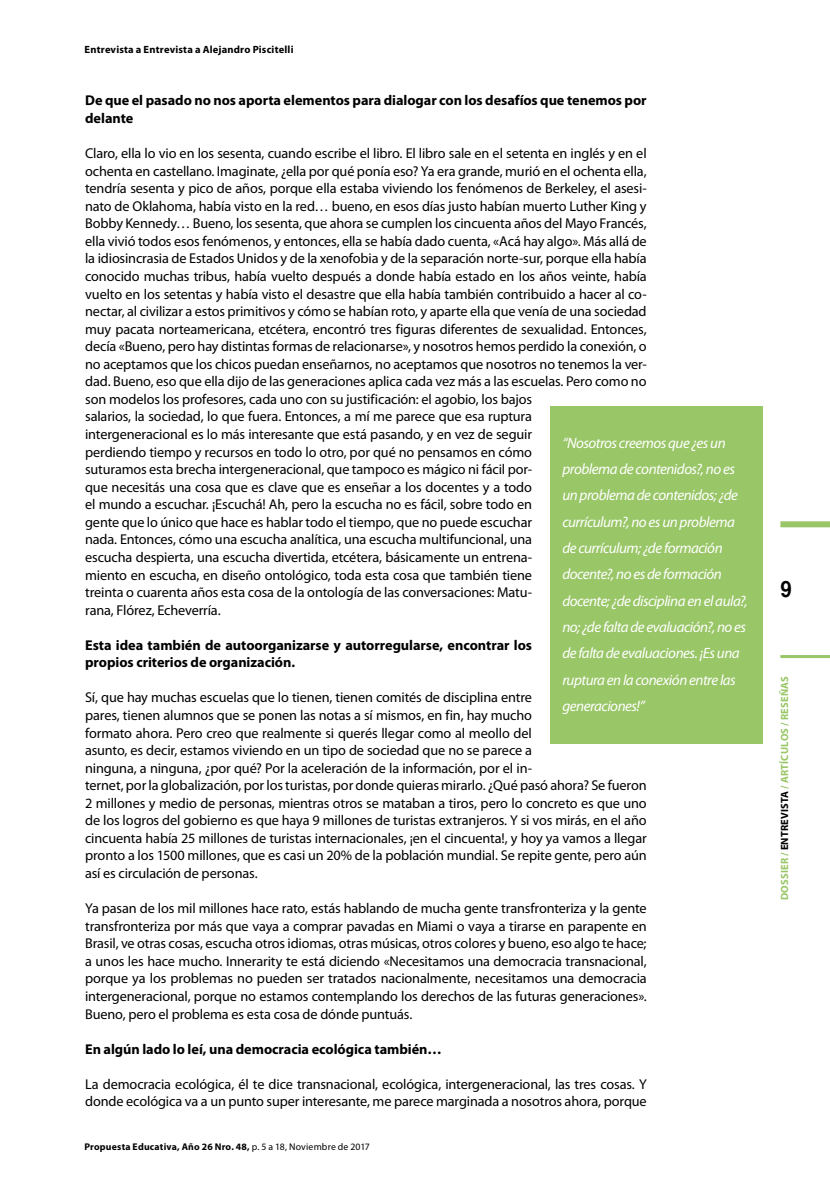
<style>
.page{position:relative;width:830px;height:1191px;background:#fff}
.page>*{position:absolute;margin:0;border:0;box-sizing:border-box;transform-origin:0 0}
.t1{font:700 22.5px "Helvetica";color:#000;scale:.9 1}
.t2{font:italic 15px/26.4px "Myriad Pro";letter-spacing:-.03em;color:#fff}
.t3{font:14.25px/17.5px "Myriad Pro";letter-spacing:-.01em;color:#000}
.t4{font:700 14.25px/17.5px "Myriad Pro";letter-spacing:-.005em;color:#000}
.t5{font:700 10.5px "Myriad Pro";letter-spacing:.02em;color:#000}
.t6{font:700 10.5px "Myriad Pro";letter-spacing:.015em;color:#99c667}
.t7{font:700 9.75px "Myriad Pro";letter-spacing:.02em;color:#000}
.s1{font-weight:400}
.s2{color:#000}
</style>
<div class="page">
<hr style="left:780px;top:655px;width:49px;height:3px;background:#99c667">
<div style="left:780px;top:521px;width:49px;height:6px;background:#99c667"></div>
<div style="left:550px;top:406px;width:211px;height:338px;background:#99c667"></div>
<p class="t5" style="left:85px;top:42px;width:210px">Entrevista a Entrevista a Alejandro Piscitelli</p>
<p class="t4" style="left:85px;top:91px;width:562px">De que el pasado no nos aporta elementos para dialogar con los desafíos que tenemos por delante</p>
<p class="t3" style="left:85px;top:145px;width:563px">Claro, ella lo vio en los sesenta, cuando escribe el libro. El libro sale en el setenta en inglés y en el ochenta en castellano. Imaginate, ¿ella por qué ponía eso? Ya era grande, murió en el ochenta ella, tendría sesenta y pico de años, porque ella estaba viviendo los fenómenos de Berkeley, el asesi&shy;nato de Oklahoma, había visto en la red… bueno, en esos días justo habían muerto Luther King y Bobby Kennedy… Bueno, los sesenta, que ahora se cumplen los cincuenta años del Mayo Francés, ella vivió todos esos fenómenos, y entonces, ella se había dado cuenta, «Acá hay algo». Más allá de la idiosincrasia de Estados Unidos y de la xenofobia y de la separación norte-sur, porque ella había conocido muchas tribus, había vuelto después a donde había estado en los años veinte, había vuelto en los setentas y había visto el desastre que ella había también contribuido a hacer al co&shy;nectar, al civilizar a estos primitivos y cómo se habían roto, y aparte ella que venía de una sociedad muy pacata norteamericana, etcétera, encontró tres figuras diferentes de sexualidad. Entonces, decía «Bueno, pero hay distintas formas de relacionarse», y nosotros hemos perdido la conexión, o no aceptamos que los chicos puedan enseñarnos, no aceptamos que nosotros no tenemos la ver&shy;dad. Bueno, eso que ella dijo de las generaciones aplica cada vez más a las escuelas. Pero como no son modelos los profesores, cada uno con su justificación: el agobio, los bajos<br>salarios, la sociedad, lo que fuera. Entonces, a mí me parece que esa ruptura<br>intergeneracional es lo más interesante que está pasando, y en vez de seguir<br>perdiendo tiempo y recursos en todo lo otro, por qué no pensamos en cómo<br>suturamos esta brecha intergeneracional, que tampoco es mágico ni fácil por-<br>que necesitás una cosa que es clave que es enseñar a los docentes y a todo<br>el mundo a escuchar. ¡Escuchá! Ah, pero la escucha no es fácil, sobre todo en<br>gente que lo único que hace es hablar todo el tiempo, que no puede escuchar<br>nada. Entonces, cómo una escucha analítica, una escucha multifuncional, una<br>escucha despierta, una escucha divertida, etcétera, básicamente un entrena-<br>miento en escucha, en diseño ontológico, toda esta cosa que también tiene<br>treinta o cuarenta años esta cosa de la ontología de las conversaciones: Matu-<br>rana, Flórez, Echeverría.</p>
<p class="t4" style="left:85px;top:635px;width:448px">Esta idea también de autoorganizarse y autorregularse, encontrar los propios criterios de organización.</p>
<p class="t3" style="left:85px;top:689px;width:563px">Sí, que hay muchas escuelas que lo tienen, tienen comités de disciplina entre<br>pares, tienen alumnos que se ponen las notas a sí mismos, en fin, hay mucho<br>formato ahora. Pero creo que realmente si querés llegar como al meollo del<br>asunto, es decir, estamos viviendo en un tipo de sociedad que no se parece a<br>ninguna, a ninguna, ¿por qué? Por la aceleración de la información, por el in-<br>ternet, por la globalización, por los turistas, por donde quieras mirarlo. ¿Qué pasó ahora? Se fueron 2 millones y medio de personas, mientras otros se mataban a tiros, pero lo concreto es que uno de los logros del gobierno es que haya 9 millones de turistas extranjeros. Y si vos mirás, en el año cincuenta había 25 millones de turistas internacionales, ¡en el cincuenta!, y hoy ya vamos a llegar pronto a los 1500 millones, que es casi un 20% de la población mundial. Se repite gente, pero aún así es circulación de personas.</p>
<p class="t3" style="left:85px;top:900px;width:563px;text-align:justify">Ya pasan de los mil millones hace rato, estás hablando de mucha gente transfronteriza y la gente transfronteriza por más que vaya a comprar pavadas en Miami o vaya a tirarse en parapente en Brasil, ve otras cosas, escucha otros idiomas, otras músicas, otros colores y bueno, eso algo te hace; a unos les hace mucho. Innerarity te está diciendo «Necesitamos una democracia transnacional, porque ya los problemas no pueden ser tratados nacionalmente, necesitamos una democracia intergeneracional, porque no estamos contemplando los derechos de las futuras generaciones».<br>Bueno, pero el problema es esta cosa de dónde puntuás.</p>
<p class="t4" style="left:85px;top:1039px;width:358px">En algún lado lo leí, una democracia ecológica también…</p>
<p class="t3" style="left:85px;top:1075px;width:563px">La democracia ecológica, él te dice transnacional, ecológica, intergeneracional, las tres cosas. Y donde ecológica va a un punto super interesante, me parece marginada a nosotros ahora, porque</p>
<p class="t2" style="left:562px;top:430px;width:187px">“Nosotros creemos que ¿es un problema de contenidos?, no es un problema de contenidos; ¿de currículum?, no es un problema de currículum; ¿de formación docente?, no es de formación docente; ¿de disciplina en el aula?, no; ¿de falta de evaluación?, no es de falta de evaluaciones. ¡Es una ruptura en la conexión entre las generaciones!”</p>
<p class="t7" style="left:84px;top:1140px;width:287px">Propuesta Educativa, Año 26 Nro. 48, <span class="s1">p. 5 a 18, Noviembre de 2017</span></p>
<h1 class="t1" style="left:780px;top:571px;width:14px">9</h1>
<p class="t6" style="left:777px;top:900px;width:225px;rotate:-90deg">DOSSIER / <span class="s2">ENTREVISTA</span> / ARTÍCULOS / RESEÑAS</p>
</div>
